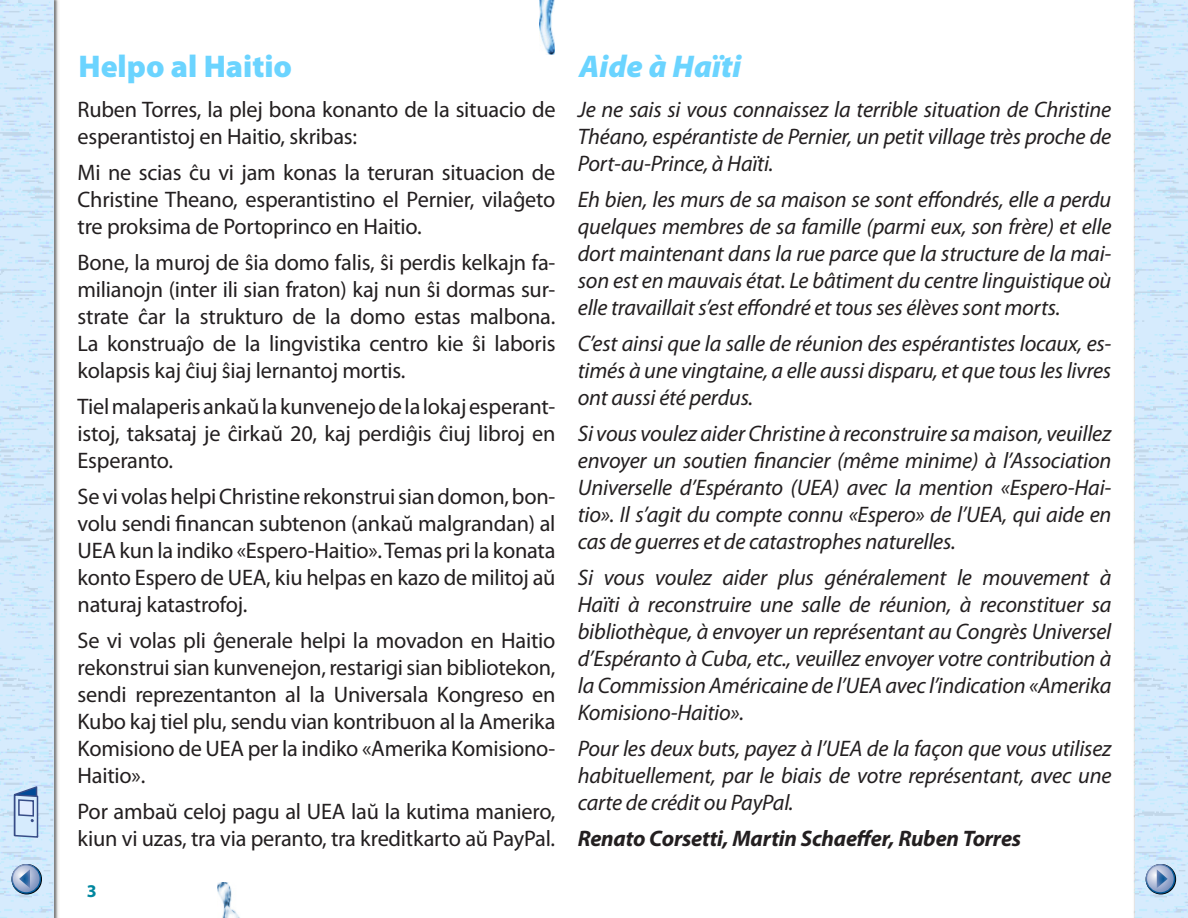
<style>
.page{position:relative;width:1188px;height:918px;background:#fff}
.page>*{position:absolute;margin:0;border:0;box-sizing:border-box;transform-origin:0 0}
.t1{font:900 31.5px "Myriad Pro";color:#6bd4ff}
.t2{font:italic 900 31.5px "Myriad Pro";color:#6bd4ff}
.t3{font:italic 22.5px/27px "Myriad Pro";letter-spacing:-.01em;color:#231f20;text-align:justify}
.t4{font:22.5px/27px "Myriad Pro";letter-spacing:-.01em;color:#231f20;text-align:justify}
.t5{font:italic 700 22.5px "Myriad Pro";letter-spacing:-.01em;color:#231f20}
.t6{font:700 18px "Myriad Pro";color:#00879f}
</style>
<div class="page">
<img style="left:1133px;top:0;width:2px;height:918px">
<img style="left:1135px;top:0;width:53px;height:918px">
<img style="left:0;top:0;width:59px;height:918px">
<img style="left:1px;top:0;width:52px;height:918px">
<div style="left:1146px;top:864px;width:30px;height:30px;border:2px solid #000;border-radius:50%"></div>
<svg style="left:1146px;top:865px;width:29px;height:28px"></svg>
<div style="left:1146px;top:864px;width:29px;height:30px;border:2px solid #fff;border-radius:50%"></div>
<svg style="left:1157px;top:869px;width:11px;height:19px"></svg>
<div style="left:12px;top:864px;width:30px;height:30px;border:2px solid #000;border-radius:50%"></div>
<svg style="left:12px;top:865px;width:28px;height:28px"></svg>
<div style="left:11px;top:864px;width:30px;height:30px;border:2px solid #fff;border-radius:50%"></div>
<svg style="left:19px;top:869px;width:11px;height:19px"></svg>
<svg style="left:13px;top:785px;width:26px;height:56px"></svg>
<img style="left:218px;top:882px;width:22px;height:36px">
<img style="left:540px;top:0;width:14px;height:54px">
<h1 class="t1" style="left:79px;top:49px;width:215px">Helpo al Haitio</h1>
<p class="t4" style="left:78px;top:96px;width:479px">Ruben Torres, la plej bona konanto de la situacio de esperantistoj en Haitio, skribas:</p>
<p class="t4" style="left:78px;top:159px;width:479px">Mi ne scias ĉu vi jam konas la teruran situacion de Christine Theano, esperantistino el Pernier, vilaĝeto tre proksima de Portoprinco en Haitio.</p>
<p class="t4" style="left:78px;top:249px;width:479px">Bone, la muroj de ŝia domo falis, ŝi perdis kelkajn fa&shy;milianojn (inter ili sian fraton) kaj nun ŝi dormas sur&shy;strate ĉar la strukturo de la domo estas malbona.<br>La konstruaĵo de la lingvistika centro kie ŝi laboris kolapsis kaj ĉiuj ŝiaj lernantoj mortis.</p>
<p class="t4" style="left:78px;top:393px;width:479px">Tiel malaperis ankaŭ la kunvenejo de la lokaj esperant&shy;istoj, taksataj je ĉirkaŭ 20, kaj perdiĝis ĉiuj libroj en Esperanto.</p>
<p class="t4" style="left:78px;top:483px;width:479px">Se vi volas helpi Christine rekonstrui sian domon, bon&shy;volu sendi financan subtenon (ankaŭ malgrandan) al UEA kun la indiko «Espero-Haitio». Temas pri la konata konto Espero de UEA, kiu helpas en kazo de militoj aŭ naturaj katastrofoj.</p>
<p class="t4" style="left:78px;top:627px;width:479px">Se vi volas pli ĝenerale helpi la movadon en Haitio rekonstrui sian kunvenejon, restarigi sian bibliotekon, sendi reprezentanton al la Universala Kongreso en Kubo kaj tiel plu, sendu vian kontribuon al la Amerika Komisiono de UEA per la indiko «Amerika Komisiono-Haitio».</p>
<p class="t4" style="left:78px;top:798px;width:479px">Por ambaŭ celoj pagu al UEA laŭ la kutima maniero, kiun vi uzas, tra via peranto, tra kreditkarto aŭ PayPal.</p>
<p class="t6" style="left:87px;top:881px;width:11px">3</p>
<h1 class="t2" style="left:579px;top:49px;width:164px">Aide à Haïti</h1>
<p class="t3" style="left:578px;top:96px;width:535px">Je ne sais si vous connaissez la terrible situation de Christine Théano, espérantiste de Pernier, un petit village très proche de Port-au-Prince, à Haïti.</p>
<p class="t3" style="left:578px;top:186px;width:535px">Eh bien, les murs de sa maison se sont effondrés, elle a perdu quelques membres de sa famille (parmi eux, son frère) et elle dort maintenant dans la rue parce que la structure de la mai&shy;son est en mauvais état. Le bâtiment du centre linguistique où elle travaillait s’est effondré et tous ses élèves sont morts.</p>
<p class="t3" style="left:578px;top:330px;width:535px">C’est ainsi que la salle de réunion des espérantistes locaux, es&shy;timés à une vingtaine, a elle aussi disparu, et que tous les livres ont aussi été perdus.</p>
<p class="t3" style="left:578px;top:420px;width:535px">Si vous voulez aider Christine à reconstruire sa maison, veuillez envoyer un soutien financier (même minime) à l’Association Universelle d’Espéranto (UEA) avec la mention «Espero-Hai&shy;tio». Il s’agit du compte connu «Espero» de l’UEA, qui aide en cas de guerres et de catastrophes naturelles.</p>
<p class="t3" style="left:578px;top:564px;width:535px">Si vous voulez aider plus généralement le mouvement à Haïti à reconstruire une salle de réunion, à reconstituer sa bibliothèque, à envoyer un représentant au Congrès Universel d’Espéranto à Cuba, etc., veuillez envoyer votre contribution à la Commission Américaine de l’UEA avec l’indication «Amerika Komisiono-Haitio».</p>
<p class="t3" style="left:578px;top:735px;width:535px">Pour les deux buts, payez à l’UEA de la façon que vous utilisez habituellement, par le biais de votre représentant, avec une carte de crédit ou PayPal.</p>
<p class="t5" style="left:578px;top:826px;width:445px">Renato Corsetti, Martin Schaeffer, Ruben Torres</p>
</div>
